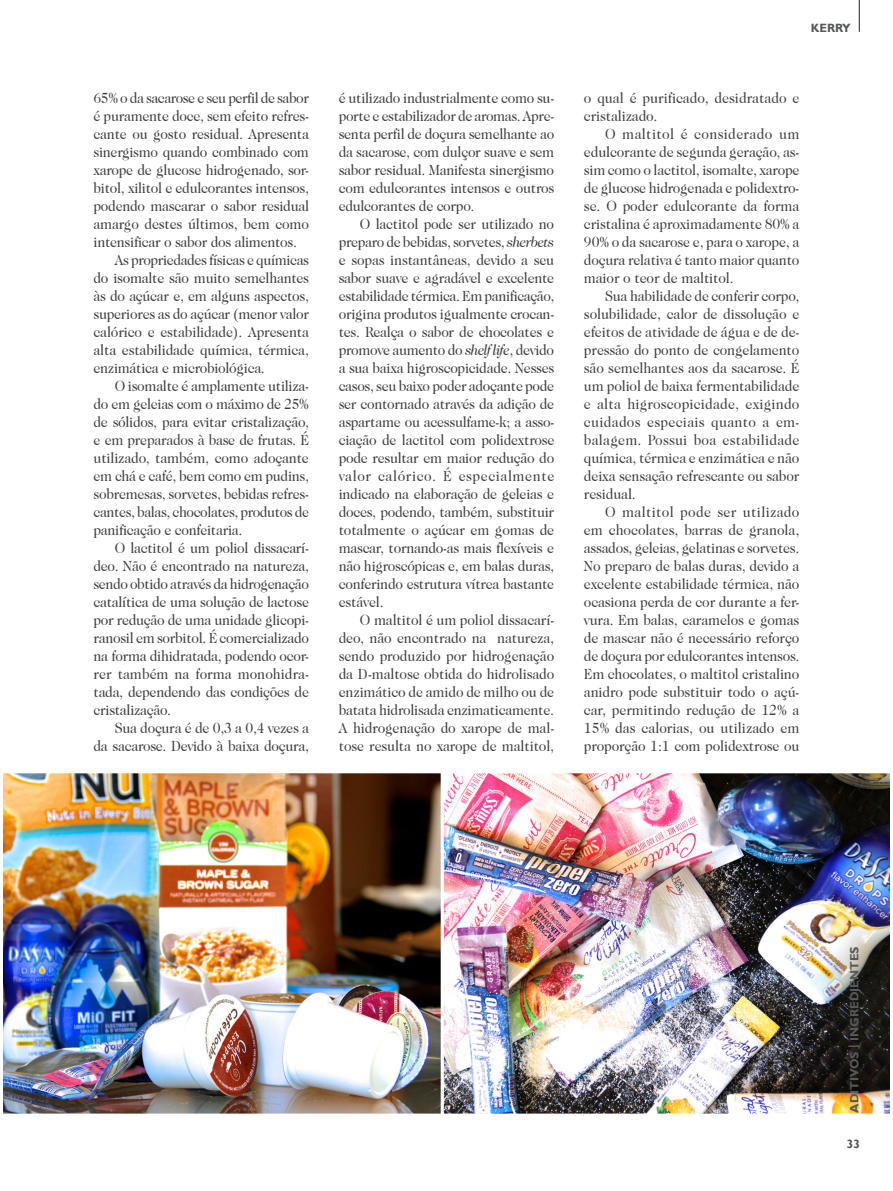
<style>
.page{position:relative;width:893px;height:1191px;background:#fff}
.page>*{position:absolute;margin:0;border:0;box-sizing:border-box;transform-origin:0 0}
.t1{font:15px/18px "Caslon 224 IT Cby BT";letter-spacing:-.02em;color:#3e3e3f;text-align:justify;scale:.93 1}
.t2{font:15px/18px "Caslon 224 IT Cby BT";color:#3e3e3f;scale:.93 1}
.t3{font:700 12px "Gill Sans";color:#57585a}
.s1{font-style:italic}
.s2{font-style:inherit}
</style>
<div class="page">
<img style="left:4px;top:774px;width:885px;height:338px">
<div style="left:0;top:770px;width:444px;height:346px;border:3px solid #fff"></div>
<div style="left:441px;top:770px;width:452px;height:346px;border:3px solid #fff"></div>
<hr style="left:859px;top:0;width:1px;height:32px;background:#231f20">
<p class="t1" style="left:94px;top:89px;width:233px">65% o da sacarose e seu perfil de sabor</p>
<p class="t1" style="left:94px;top:107px;width:233px">é puramente doce, sem efeito refres-</p>
<p class="t1" style="left:94px;top:125px;width:233px">cante ou gosto residual. Apresenta</p>
<p class="t1" style="left:94px;top:143px;width:233px">sinergismo quando combinado com</p>
<p class="t1" style="left:94px;top:161px;width:233px">xarope de glucose hidrogenado, sor-</p>
<p class="t1" style="left:94px;top:179px;width:233px">bitol, xilitol e edulcorantes intensos,</p>
<p class="t1" style="left:94px;top:197px;width:233px">podendo mascarar o sabor residual</p>
<p class="t1" style="left:94px;top:215px;width:233px">amargo destes últimos, bem como</p>
<p class="t1" style="left:94px;top:233px;width:220px">intensificar o sabor dos alimentos.</p>
<p class="t1" style="left:115px;top:251px;width:210px">As propriedades físicas e químicas</p>
<p class="t1" style="left:94px;top:269px;width:233px">do isomalte são muito semelhantes</p>
<p class="t1" style="left:94px;top:287px;width:233px">às do açúcar e, em alguns aspectos,</p>
<p class="t1" style="left:94px;top:305px;width:233px">superiores as do açúcar (menor valor</p>
<p class="t1" style="left:94px;top:323px;width:233px">calórico e estabilidade). Apresenta</p>
<p class="t1" style="left:94px;top:341px;width:233px">alta estabilidade química, térmica,</p>
<p class="t1" style="left:94px;top:359px;width:186px">enzimática e microbiológica.</p>
<p class="t1" style="left:115px;top:377px;width:210px">O isomalte é amplamente utiliza-</p>
<p class="t1" style="left:94px;top:395px;width:233px">do em geleias com o máximo de 25%</p>
<p class="t1" style="left:94px;top:413px;width:233px">de sólidos, para evitar cristalização,</p>
<p class="t1" style="left:94px;top:431px;width:233px">e em preparados à base de frutas. É</p>
<p class="t1" style="left:94px;top:449px;width:233px">utilizado, também, como adoçante</p>
<p class="t1" style="left:94px;top:467px;width:233px">em chá e café, bem como em pudins,</p>
<p class="t1" style="left:94px;top:485px;width:233px">sobremesas, sorvetes, bebidas refres-</p>
<p class="t1" style="left:94px;top:503px;width:233px">cantes, balas, chocolates, produtos de</p>
<p class="t1" style="left:94px;top:521px;width:162px">panificação e confeitaria.</p>
<p class="t1" style="left:115px;top:539px;width:210px">O lactitol é um poliol dissacarí-</p>
<p class="t1" style="left:94px;top:557px;width:233px">deo. Não é encontrado na natureza,</p>
<p class="t1" style="left:94px;top:575px;width:233px">sendo obtido através da hidrogenação</p>
<p class="t1" style="left:94px;top:593px;width:233px">catalítica de uma solução de lactose</p>
<p class="t1" style="left:94px;top:611px;width:233px">por redução de uma unidade glicopi-</p>
<p class="t1" style="left:94px;top:629px;width:233px">ranosil em sorbitol. É comercializado</p>
<p class="t1" style="left:94px;top:647px;width:233px">na forma dihidratada, podendo ocor-</p>
<p class="t2" style="left:94px;top:665px;width:233px">rer também na forma monohidra-</p>
<p class="t1" style="left:94px;top:683px;width:233px">tada, dependendo das condições de</p>
<p class="t1" style="left:94px;top:701px;width:85px">cristalização.</p>
<p class="t1" style="left:115px;top:719px;width:210px">Sua doçura é de 0,3 a 0,4 vezes a</p>
<p class="t1" style="left:94px;top:737px;width:233px">da sacarose. Devido à baixa doçura,</p>
<p class="t1" style="left:339px;top:89px;width:233px">é utilizado industrialmente como su&shy;porte e estabilizador de aromas. Apre&shy;senta perfil de doçura semelhante ao da sacarose, com dulçor suave e sem sabor residual. Manifesta sinergismo com edulcorantes intensos e outros edulcorantes de corpo.</p>
<p class="t1" style="left:339px;top:215px;width:233px;text-indent:21px">O lactitol pode ser utilizado no preparo de bebidas, sorvetes, <span class="s1">sherbets </span>e sopas instantâneas, devido a seu sabor suave e agradável e excelente estabilidade térmica. Em panificação, origina produtos igualmente crocan&shy;tes. Realça o sabor de chocolates e promove aumento do <span class="s1">shelf life</span>, devido a sua baixa higroscopicidade. Nesses casos, seu baixo poder adoçante pode ser contornado através da adição de aspartame ou acessulfame-k; a asso&shy;ciação de lactitol com polidextrose pode resultar em maior redução do valor calórico. É especialmente indicado na elaboração de geleias e doces, podendo, também, substituir totalmente o açúcar em gomas de mascar, tornando-as mais flexíveis e não higroscópicas e, em balas duras, conferindo estrutura vítrea bastante estável.</p>
<p class="t1" style="left:339px;top:611px;width:233px;text-indent:21px">O maltitol é um poliol dissacarí&shy;deo, não encontrado na natureza, sendo produzido por hidrogenação da D-maltose obtida do hidrolisado enzimático de amido de milho ou de batata hidrolisada enzimaticamente.<br>A hidrogenação do xarope de mal&shy;tose resulta no xarope de maltitol,</p>
<p class="t3" style="left:811px;top:20px;width:41px">KERRY</p>
<p class="t2" style="left:584px;top:89px;width:233px">o qual é purificado, desidratado e cristalizado.</p>
<p class="t1" style="left:584px;top:125px;width:233px;text-indent:21px">O maltitol é considerado um edulcorante de segunda geração, as&shy;sim como o lactitol, isomalte, xarope de glucose hidrogenada e polidextro&shy;se. O poder edulcorante da forma cristalina é aproximadamente 80% a 90% o da sacarose e, para o xarope, a doçura relativa é tanto maior quanto maior o teor de maltitol.</p>
<p class="t1" style="left:584px;top:287px;width:233px;text-indent:21px">Sua habilidade de conferir corpo, solubilidade, calor de dissolução e efeitos de atividade de água e de de&shy;pressão do ponto de congelamento são semelhantes aos da sacarose. É um poliol de baixa fermentabilidade e alta higroscopicidade, exigindo cuidados especiais quanto a em&shy;balagem. Possui boa estabilidade química, térmica e enzimática e não deixa sensação refrescante ou sabor residual.</p>
<p class="t1" style="left:584px;top:503px;width:233px;text-indent:21px">O maltitol pode ser utilizado em chocolates, barras de granola, assados, geleias, gelatinas e sorvetes.<br>No preparo de balas duras, devido a excelente estabilidade térmica, não ocasiona perda de cor durante a fer&shy;vura. Em balas, caramelos e gomas de mascar não é necessário reforço de doçura por edulcorantes intensos.<br>Em chocolates, o maltitol cristalino anidro pode substituir todo o açú&shy;car, permitindo redução de 12% a 15% das calorias, ou utilizado em proporção 1:1 com polidextrose ou</p>
<p class="t3" style="left:847px;top:1112px;width:167px;rotate:-90deg">ADITIVOS <span class="s2">|</span> INGREDIENTES</p>
<p class="t3" style="left:847px;top:1136px;width:15px">33</p>
</div>
